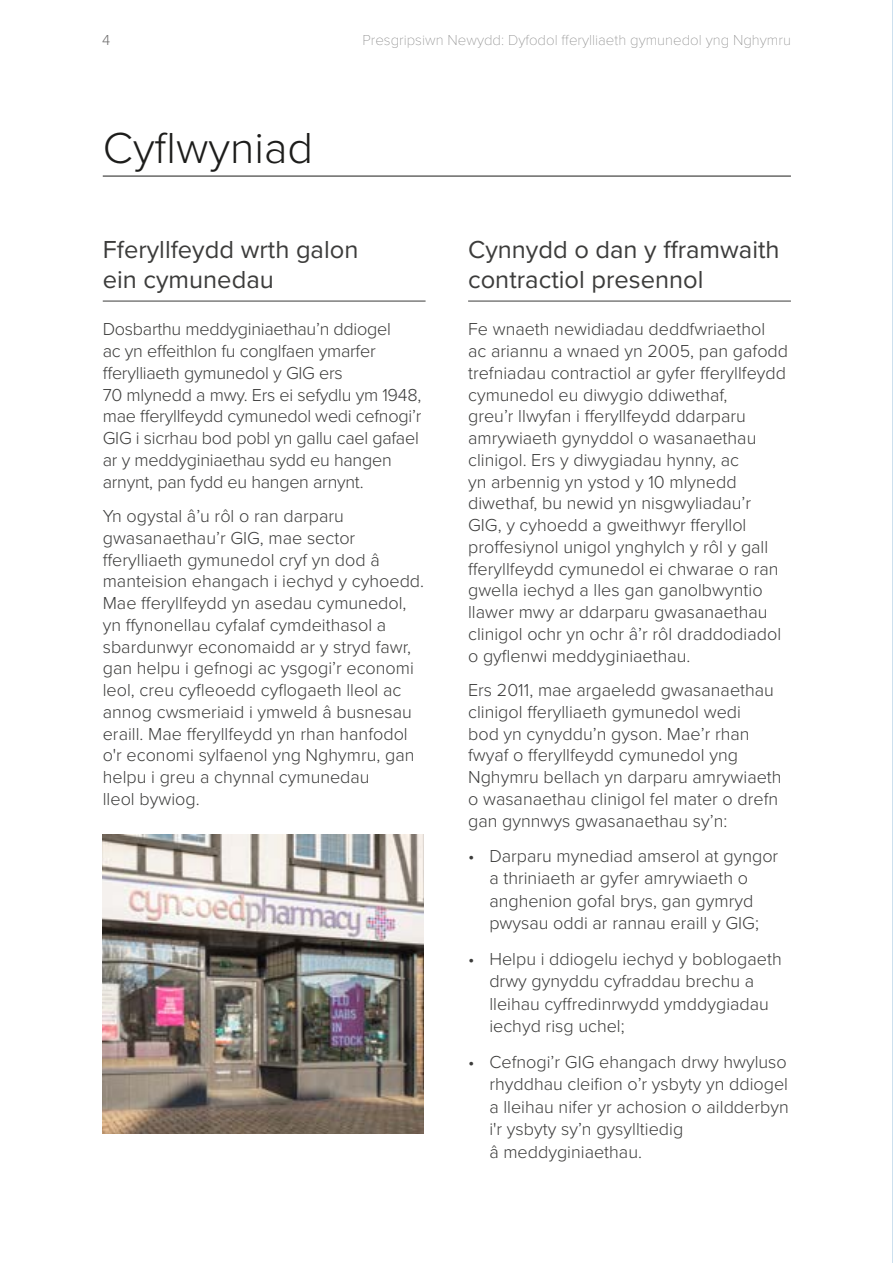
<style>
.page{position:relative;width:893px;height:1263px;background:#fff}
.page>*{position:absolute;margin:0;border:0;box-sizing:border-box;transform-origin:0 0}
.Main_heading__NEW{font:300 45px "Proxima Nova";color:#1d1d1b}
.Subheading__NEW{font:25.5px/30.6px "Proxima Nova";color:#3c3c3b}
.Body_Text__NEW{font:300 18px/21.8px "Proxima Nova";color:#3c3c3b}
.t1{font:100 15px "Proxima Nova T";color:#878787}
.t2{font:300 15px "Proxima Nova";color:#706f6f}
</style>
<div class="page">
<hr style="left:892px;top:0;width:1px;height:1263px;background:#9dc3df">
<hr style="left:103px;top:176px;width:688px;height:1px;background:#1d1d1b">
<hr style="left:103px;top:301px;width:323px;height:1px;background:#3c3c3b">
<hr style="left:468px;top:301px;width:323px;height:1px;background:#3c3c3b">
<img style="left:102px;top:834px;width:322px;height:299px">
<p class="t2" style="left:102px;top:29px;width:10px">4</p>
<p class="t1" style="left:362px;top:29px;width:430px">Presgripsiwn Newydd: Dyfodol fferylliaeth gymunedol yng Nghymru</p>
<h2 class="Main_heading__NEW" style="left:103px;top:115px;width:212px">Cyflwyniad</h2>
<h3 class="Subheading__NEW" style="left:103px;top:233px;width:257px">Fferyllfeydd wrth galon ein cymunedau</h3>
<p class="Body_Text__NEW" style="left:103px;top:317px;width:320px">Dosbarthu meddyginiaethau’n ddiogel<br>ac yn effeithlon fu conglfaen ymarfer fferylliaeth gymunedol y GIG ers<br>70 mlynedd a mwy. Ers ei sefydlu ym 1948, mae fferyllfeydd cymunedol wedi cefnogi’r GIG i sicrhau bod pobl yn gallu cael gafael ar y meddyginiaethau sydd eu hangen arnynt, pan fydd eu hangen arnynt.</p>
<p class="Body_Text__NEW" style="left:103px;top:504px;width:323px">Yn ogystal â’u rôl o ran darparu gwasanaethau’r GIG, mae sector fferylliaeth gymunedol cryf yn dod â manteision ehangach i iechyd y cyhoedd.<br>Mae fferyllfeydd yn asedau cymunedol, yn ffynonellau cyfalaf cymdeithasol a sbardunwyr economaidd ar y stryd fawr, gan helpu i gefnogi ac ysgogi’r economi leol, creu cyfleoedd cyflogaeth lleol ac annog cwsmeriaid i ymweld â busnesau eraill. Mae fferyllfeydd yn rhan hanfodol o'r economi sylfaenol yng Nghymru, gan helpu i greu a chynnal cymunedau<br>lleol bywiog.</p>
<h3 class="Subheading__NEW" style="left:468px;top:233px;width:313px">Cynnydd o dan y fframwaith contractiol presennol</h3>
<p class="Body_Text__NEW" style="left:468px;top:317px;width:322px">Fe wnaeth newidiadau deddfwriaethol<br>ac ariannu a wnaed yn 2005, pan gafodd trefniadau contractiol ar gyfer fferyllfeydd cymunedol eu diwygio ddiwethaf,<br>greu’r llwyfan i fferyllfeydd ddarparu amrywiaeth gynyddol o wasanaethau clinigol. Ers y diwygiadau hynny, ac<br>yn arbennig yn ystod y 10 mlynedd diwethaf, bu newid yn nisgwyliadau’r GIG, y cyhoedd a gweithwyr fferyllol proffesiynol unigol ynghylch y rôl y gall fferyllfeydd cymunedol ei chwarae o ran gwella iechyd a lles gan ganolbwyntio llawer mwy ar ddarparu gwasanaethau clinigol ochr yn ochr â’r rôl draddodiadol o gyflenwi meddyginiaethau.</p>
<p class="Body_Text__NEW" style="left:468px;top:678px;width:315px">Ers 2011, mae argaeledd gwasanaethau clinigol fferylliaeth gymunedol wedi<br>bod yn cynyddu’n gyson. Mae’r rhan fwyaf o fferyllfeydd cymunedol yng Nghymru bellach yn darparu amrywiaeth o wasanaethau clinigol fel mater o drefn gan gynnwys gwasanaethau sy’n:</p>
<p class="Body_Text__NEW" style="left:468px;top:844px;width:312px;line-height:22.5px;text-align:center">• Darparu mynediad amserol at gyngor a thriniaeth ar gyfer amrywiaeth o anghenion gofal brys, gan gymryd pwysau oddi ar rannau eraill y GIG;</p>
<p class="Body_Text__NEW" style="left:489px;top:946px;width:294px;line-height:22.5px;text-indent:-21px">• Helpu i ddiogelu iechyd y boblogaeth drwy gynyddu cyfraddau brechu a lleihau cyffredinrwydd ymddygiadau iechyd risg uchel;</p>
<p class="Body_Text__NEW" style="left:489px;top:1049px;width:301px;line-height:22.5px;text-indent:-21px">• Cefnogi’r GIG ehangach drwy hwyluso rhyddhau cleifion o’r ysbyty yn ddiogel a lleihau nifer yr achosion o aildderbyn i'r ysbyty sy’n gysylltiedig<br>â meddyginiaethau.</p>
</div>
